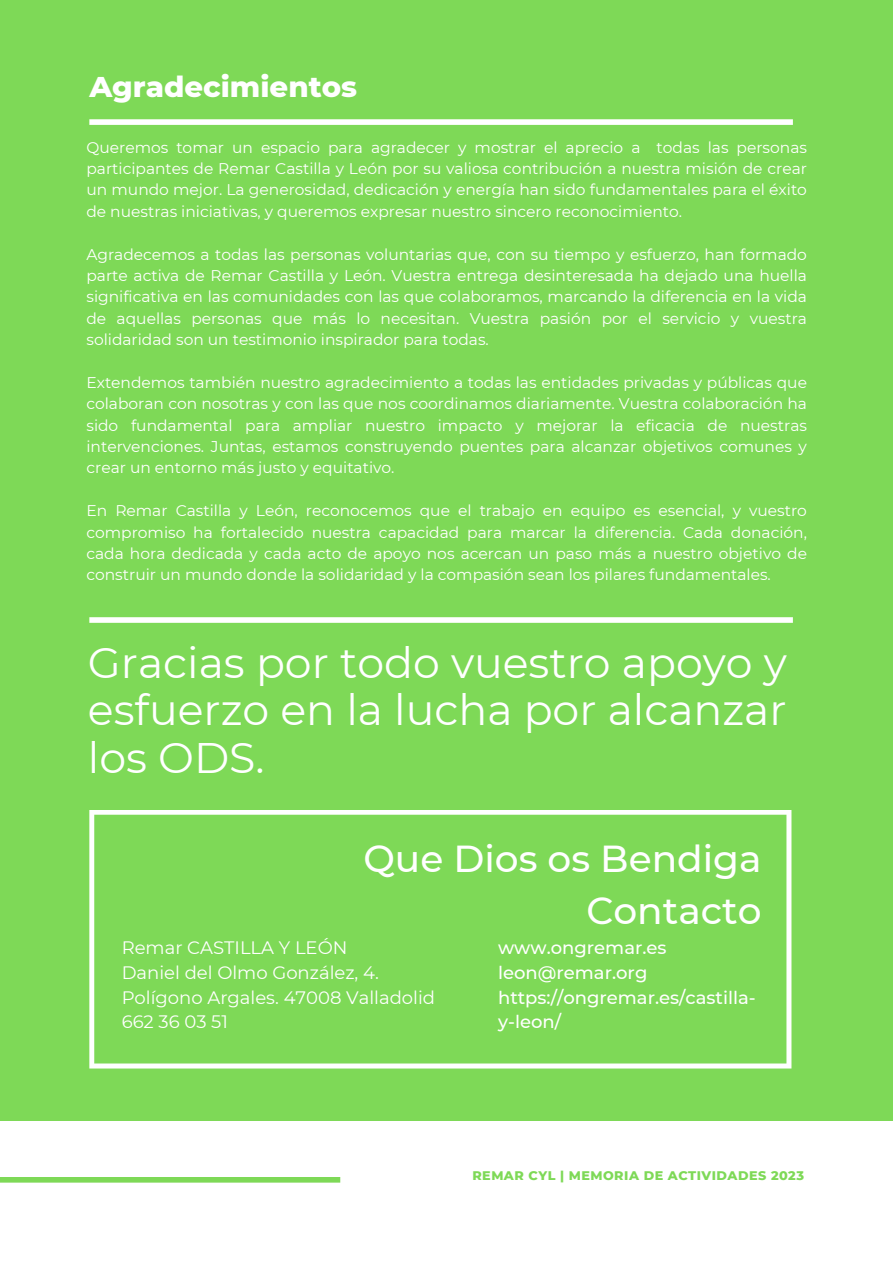
<style>
.page{position:relative;width:893px;height:1264px;background:#fff}
.page>*{position:absolute;margin:0;border:0;box-sizing:border-box;transform-origin:0 0}
.t1{font:42.6px/47.2px "Montserrat";color:#fff;text-align:justify}
.t2{font:500 37.5px/51.8px "Montserrat";color:#fff;text-align:right}
.t3{font:800 29.1px "Montserrat";color:#fff}
.t4{font:18px/24.8px "Montserrat";color:#fff}
.t5{font:500 18px/24.8px "Montserrat";color:#fff}
.t6{font:15.45px/21.3px "Montserrat";color:#fff;text-align:justify}
.t7{font:800 12.75px "Montserrat";letter-spacing:.04em;color:#7ed957}
</style>
<div class="page">
<div style="left:0;top:0;width:892px;height:1121px;background:#7ed957"></div>
<div style="left:89px;top:119px;width:703px;height:6px;background:#fff"></div>
<div style="left:89px;top:617px;width:703px;height:6px;background:#fff"></div>
<svg style="left:89px;top:810px;width:702px;height:258px"></svg>
<div style="left:0;top:1176px;width:340px;height:6px;background:#7ed957"></div>
<h3 class="t3" style="left:89px;top:69px;width:269px">Agradecimientos</h3>
<p class="t6" style="left:86px;top:136px;width:722px">Queremos tomar un espacio para agradecer y mostrar el aprecio a todas las personas participantes de Remar Castilla y León por su valiosa contribución a nuestra misión de crear un mundo mejor. La generosidad, dedicación y energía han sido fundamentales para el éxito de nuestras iniciativas, y queremos expresar nuestro sincero reconocimiento.</p>
<p class="t6" style="left:86px;top:243px;width:722px">Agradecemos a todas las personas voluntarias que, con su tiempo y esfuerzo, han formado parte activa de Remar Castilla y León. Vuestra entrega desinteresada ha dejado una huella significativa en las comunidades con las que colaboramos, marcando la diferencia en la vida de aquellas personas que más lo necesitan. Vuestra pasión por el servicio y vuestra solidaridad son un testimonio inspirador para todas.</p>
<p class="t6" style="left:86px;top:372px;width:722px">Extendemos también nuestro agradecimiento a todas las entidades privadas y públicas que colaboran con nosotras y con las que nos coordinamos diariamente. Vuestra colaboración ha sido fundamental para ampliar nuestro impacto y mejorar la eficacia de nuestras intervenciones. Juntas, estamos construyendo puentes para alcanzar objetivos comunes y crear un entorno más justo y equitativo.</p>
<p class="t6" style="left:86px;top:500px;width:722px">En Remar Castilla y León, reconocemos que el trabajo en equipo es esencial, y vuestro compromiso ha fortalecido nuestra capacidad para marcar la diferencia. Cada donación, cada hora dedicada y cada acto de apoyo nos acercan un paso más a nuestro objetivo de construir un mundo donde la solidaridad y la compasión sean los pilares fundamentales.</p>
<h1 class="t1" style="left:88px;top:639px;width:700px">Gracias por todo vuestro apoyo y esfuerzo en la lucha por alcanzar los ODS.</h1>
<h2 class="t2" style="left:363px;top:833px;width:399px">Que Dios os Bendiga<br>Contacto</h2>
<p class="t4" style="left:122px;top:935px;width:315px">Remar CASTILLA Y LEÓN<br>Daniel del Olmo González, 4.<br>Polígono Argales. 47008 Valladolid<br>662 36 03 51</p>
<p class="t5" style="left:498px;top:935px;width:259px">www.ongremar.es leon@remar.org https://ongremar.es/castilla&shy;y-leon/</p>
<p class="t7" style="left:472px;top:1167px;width:333px">REMAR CYL | MEMORIA DE ACTIVIDADES 2023</p>
</div>
